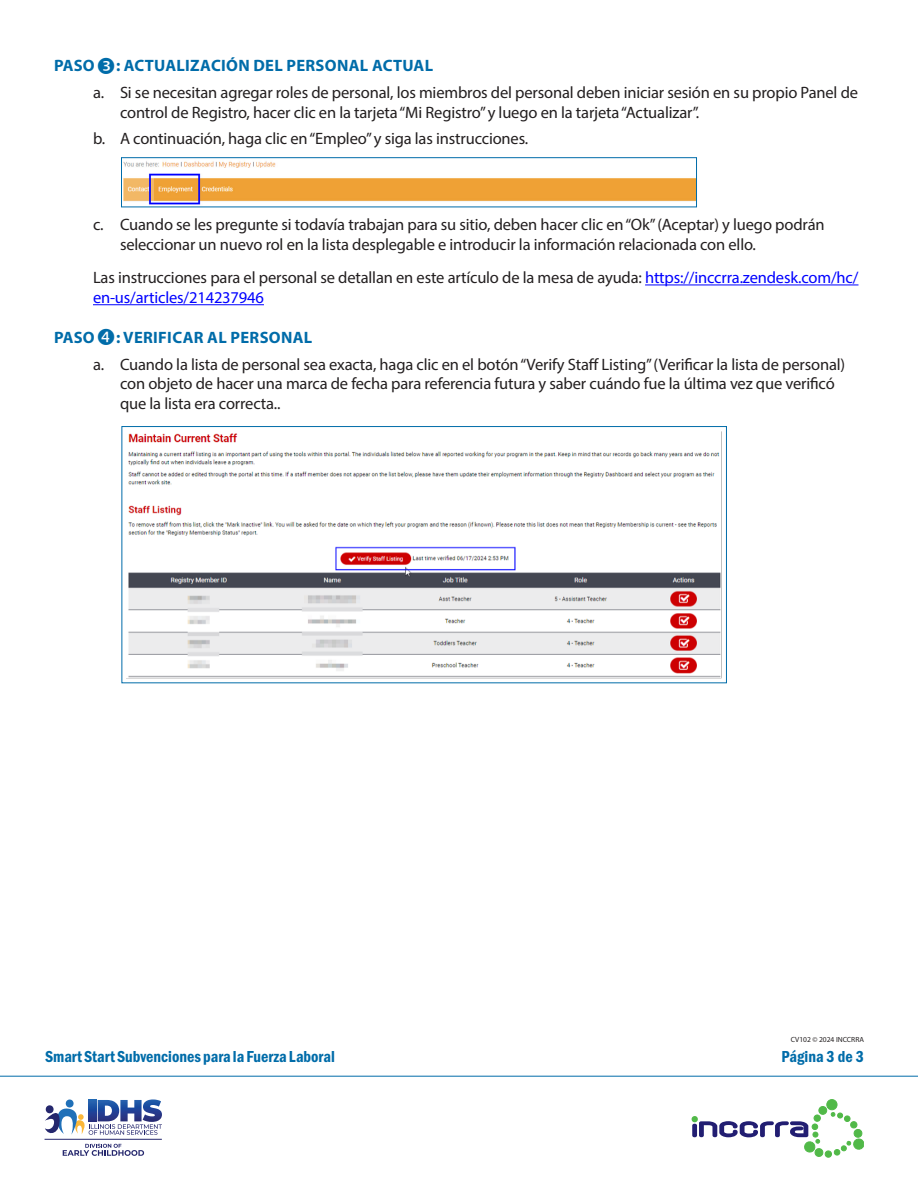
<style>
.page{position:relative;width:918px;height:1188px;background:#fff}
.page>*{position:absolute;margin:0;border:0;box-sizing:border-box;transform-origin:0 0}
.t1{font:16.5px/19.8px "Myriad Pro";letter-spacing:-.01em;color:#231f20}
.t2{font:700 16.5px "Myriad Pro";letter-spacing:.02em;color:#006ca9}
.t3{font:16.5px "Franklin Gothic URW Con Dem";color:#006ca9}
.t4{font:7.5px "Myriad Pro";color:#231f20}
.s1{color:#00f}
.s2{font-size:7.35px}
</style>
<div class="page">
<hr style="left:0;top:1076px;width:918px;height:1px;background:#006ca9">
<div style="left:827px;top:1099px;width:10px;height:11px;background:#51b948;border:1px solid #51b948;border-radius:50%"></div>
<div style="left:819px;top:1106px;width:8px;height:8px;background:#51b948;border:1px solid #51b948;border-radius:50%"></div>
<svg style="left:692px;top:1112px;width:172px;height:45px"></svg>
<svg style="left:45px;top:1099px;width:117px;height:36px"></svg>
<svg style="left:63px;top:1144px;width:81px;height:12px"></svg>
<hr style="left:45px;top:1139px;width:117px;height:1px;background:#25276d">
<hr style="left:645px;top:285px;width:214px;height:1px;background:#00f">
<hr style="left:93px;top:304px;width:171px;height:1px;background:#00f">
<img style="left:123px;top:161px;width:572px;height:44px">
<div style="left:121px;top:157px;width:576px;height:50px;border:1px solid #006ca9"></div>
<img style="left:126px;top:431px;width:596px;height:248px">
<div style="left:122px;top:426px;width:605px;height:257px;border:1px solid #006ca9"></div>
<p class="t2" style="left:54px;top:55px;width:42px">PASO</p>
<p class="t2" style="left:116px;top:55px;width:319px">: ACTUALIZACIÓN DEL PERSONAL ACTUAL</p>
<p class="t1" style="left:120px;top:82px;width:740px;text-indent:-27px">a. Si se necesitan agregar roles de personal, los miembros del personal deben iniciar sesión en su propio Panel de control de Registro, hacer clic en la tarjeta “Mi Registro” y luego en la tarjeta “Actualizar”.</p>
<p class="t1" style="left:93px;top:129px;width:437px">b. A continuación, haga clic en “Empleo” y siga las instrucciones.</p>
<p class="t1" style="left:120px;top:215px;width:706px;text-indent:-27px">c. Cuando se les pregunte si todavía trabajan para su sitio, deben hacer clic en “Ok” (Aceptar) y luego podrán seleccionar un nuevo rol en la lista desplegable e introducir la información relacionada con ello.</p>
<p class="t1" style="left:93px;top:268px;width:767px">Las instrucciones para el personal se detallan en este artículo de la mesa de ayuda: <span class="s1">https://inccrra.zendesk.com/hc/ en-us/articles/214237946</span></p>
<p class="t2" style="left:54px;top:327px;width:42px">PASO</p>
<p class="t2" style="left:116px;top:327px;width:198px">: VERIFICAR AL PERSONAL</p>
<p class="t1" style="left:120px;top:354px;width:727px;text-indent:-27px">a. Cuando la lista de personal sea exacta, haga clic en el botón “Verify Staff Listing” (Verificar la lista de personal) con objeto de hacer una marca de fecha para referencia futura y saber cuándo fue la última vez que verificó que la lista era correcta..</p>
<p class="t4" style="left:791px;top:1035px;width:75px">CV102 © 2024 <span class="s2">INCCRRA</span></p>
<p class="t3" style="left:45px;top:1046px;width:292px">Smart Start Subvenciones para la Fuerza Laboral</p>
<p class="t3" style="left:781px;top:1046px;width:84px">Página 3 de 3</p>
</div>
